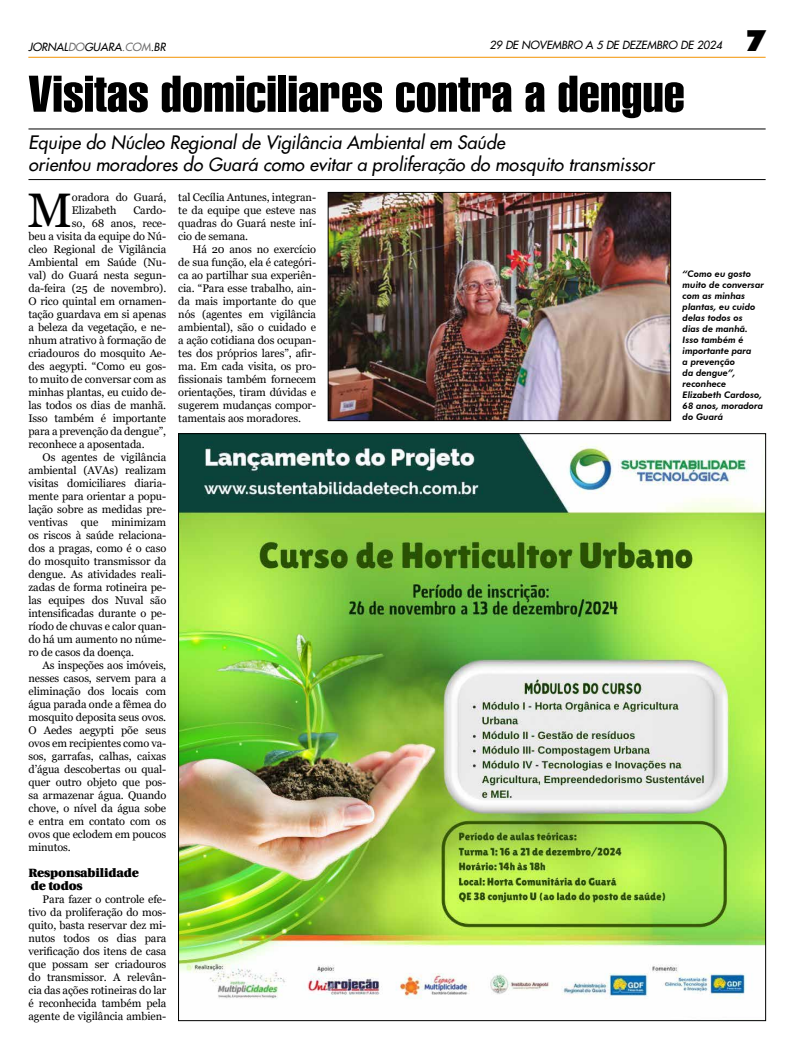
<style>
.page{position:relative;width:794px;height:1049px;background:#fff}
.page>*{position:absolute;margin:0;border:0;box-sizing:border-box;transform-origin:0 0}
.t1{font:50px "Swiss 911 BT Extra Compressed";color:#000;scale:1.25 1}
.t2{font:48.5px "Georgia";color:#000}
.t3{font:900 29.6px "Futura BT";color:#000}
.t4{font:italic 18px/22px "Futura 2";color:#000}
.t5{font:900 12px/13px "Utopia";letter-spacing:-.01em;color:#000}
.t6{font:11px/13px "Georgia";letter-spacing:-.01em;color:#000;text-align:justify}
.t7{font:italic 11px "Futura 2";color:#000}
.t8{font:italic 800 9px/11px "Futura BT";color:#000}
.s1{color:#706f6f}
</style>
<div class="page">
<hr style="left:28px;top:57px;width:737px;height:1px;background:#f39200">
<img style="left:180px;top:435px;width:584px;height:564px">
<hr style="left:28px;top:129px;width:737px;height:1px;background:#000">
<hr style="left:28px;top:179px;width:737px;height:1px;background:#000">
<img style="left:330px;top:194px;width:339px;height:225px">
<div style="left:328px;top:192px;width:343px;height:229px;border:1px solid #000"></div>
<p class="t7" style="left:28px;top:39px;width:139px">JORNAL<span class="s1">DO</span>GUARA<span class="s1">.COM</span>.BR</p>
<p class="t7" style="left:489px;top:37px;width:234px">29 DE NOVEMBRO A 5 DE DEZEMBRO DE 2024</p>
<h3 class="t3" style="left:745px;top:22px;width:22px">7</h3>
<h1 class="t1" style="left:28px;top:66px;width:526px">Visitas domiciliares contra a dengue</h1>
<h3 class="t4" style="left:28px;top:131px;width:627px">Equipe do Núcleo Regional de Vigilância Ambiental em Saúde<br>orientou moradores do Guará como evitar a proliferação do mosquito transmissor</h3>
<h2 class="t2" style="left:27px;top:181px;width:46px">M</h2>
<p class="t6" style="left:72px;top:191px;width:96px">oradora do Guará,<br>Elizabeth</p>
<p class="t6" style="left:133px;top:204px;width:34px">Cardo-</p>
<p class="t6" style="left:72px;top:217px;width:96px">so, 68 anos, rece-</p>
<p class="t6" style="left:28px;top:230px;width:139px">beu a visita da equipe do Nú-</p>
<p class="t6" style="left:28px;top:243px;width:139px">cleo Regional de Vigilância</p>
<p class="t6" style="left:28px;top:256px;width:139px">Ambiental em Saúde (Nu-</p>
<p class="t6" style="left:28px;top:269px;width:139px">val) do Guará nesta segun-</p>
<p class="t6" style="left:28px;top:282px;width:139px">da-feira (25 de novembro).</p>
<p class="t6" style="left:28px;top:295px;width:139px">O rico quintal em ornamen-</p>
<p class="t6" style="left:28px;top:308px;width:139px">tação guardava em si apenas</p>
<p class="t6" style="left:28px;top:321px;width:139px">a beleza da vegetação, e ne-</p>
<p class="t6" style="left:28px;top:334px;width:139px">nhum atrativo à formação de</p>
<p class="t6" style="left:28px;top:347px;width:139px">criadouros do mosquito Ae-</p>
<p class="t6" style="left:28px;top:360px;width:139px">des aegypti. “Como eu gos-</p>
<p class="t6" style="left:28px;top:373px;width:139px">to muito de conversar com as</p>
<p class="t6" style="left:28px;top:386px;width:139px">minhas plantas, eu cuido de-</p>
<p class="t6" style="left:28px;top:399px;width:139px">las todos os dias de manhã.</p>
<p class="t6" style="left:28px;top:412px;width:139px">Isso também é importante</p>
<p class="t6" style="left:28px;top:425px;width:139px">para a prevenção da dengue”,</p>
<p class="t6" style="left:28px;top:438px;width:118px">reconhece a aposentada.</p>
<p class="t6" style="left:43px;top:451px;width:125px">Os agentes de vigilância</p>
<p class="t6" style="left:28px;top:464px;width:139px">ambiental (AVAs) realizam</p>
<p class="t6" style="left:28px;top:477px;width:139px">visitas domiciliares diaria-</p>
<p class="t6" style="left:28px;top:490px;width:139px">mente para orientar a popu-</p>
<p class="t6" style="left:28px;top:503px;width:139px">lação sobre as medidas pre-</p>
<p class="t6" style="left:28px;top:516px;width:139px">ventivas que minimizam</p>
<p class="t6" style="left:28px;top:529px;width:139px">os riscos à saúde relaciona-</p>
<p class="t6" style="left:28px;top:542px;width:139px">dos a pragas, como é o caso</p>
<p class="t6" style="left:28px;top:555px;width:139px">do mosquito transmissor da</p>
<p class="t6" style="left:28px;top:568px;width:139px">dengue. As atividades reali-</p>
<p class="t6" style="left:28px;top:581px;width:139px">zadas de forma rotineira pe-</p>
<p class="t6" style="left:28px;top:594px;width:139px">las equipes dos Nuval são</p>
<p class="t6" style="left:28px;top:607px;width:139px">intensificadas durante o pe-</p>
<p class="t6" style="left:28px;top:620px;width:139px">ríodo de chuvas e calor quan-</p>
<p class="t6" style="left:28px;top:633px;width:139px">do há um aumento no núme-</p>
<p class="t6" style="left:28px;top:646px;width:107px">ro de casos da doença.</p>
<p class="t6" style="left:43px;top:659px;width:125px">As inspeções aos imóveis,</p>
<p class="t6" style="left:28px;top:672px;width:139px">nesses casos, servem para a</p>
<p class="t6" style="left:28px;top:685px;width:139px">eliminação dos locais com</p>
<p class="t6" style="left:28px;top:698px;width:139px">água parada onde a fêmea do</p>
<p class="t6" style="left:28px;top:711px;width:139px">mosquito deposita seus ovos.</p>
<p class="t6" style="left:28px;top:724px;width:139px">O Aedes aegypti põe seus</p>
<p class="t6" style="left:28px;top:737px;width:139px">ovos em recipientes como va-</p>
<p class="t6" style="left:28px;top:750px;width:139px">sos, garrafas, calhas, caixas</p>
<p class="t6" style="left:28px;top:763px;width:139px">d’água descobertas ou qual-</p>
<p class="t6" style="left:28px;top:776px;width:139px">quer outro objeto que pos-</p>
<p class="t6" style="left:28px;top:789px;width:139px">sa armazenar água. Quando</p>
<p class="t6" style="left:28px;top:802px;width:139px">chove, o nível da água sobe</p>
<p class="t6" style="left:28px;top:815px;width:139px">e entra em contato com os</p>
<p class="t6" style="left:28px;top:828px;width:139px">ovos que eclodem em poucos</p>
<p class="t6" style="left:28px;top:841px;width:44px">minutos.</p>
<p class="t5" style="left:28px;top:866px;width:112px">Responsabilidade de todos</p>
<p class="t6" style="left:28px;top:893px;width:139px;text-indent:14px">Para fazer o controle efe&shy;tivo da proliferação do mos&shy;quito, basta reservar dez mi&shy;nutos todos os dias para verificação dos itens de casa que possam ser criadouros do transmissor. A relevân&shy;cia das ações rotineiras do lar é reconhecida também pela agente de vigilância ambien-</p>
<p class="t6" style="left:178px;top:191px;width:139px">tal Cecília Antunes, integran&shy;te da equipe que esteve nas quadras do Guará neste iní&shy;cio de semana.</p>
<p class="t6" style="left:178px;top:243px;width:139px;text-indent:14px">Há 20 anos no exercício de sua função, ela é categóri&shy;ca ao partilhar sua experiên&shy;cia. “Para esse trabalho, ain&shy;da mais importante do que nós (agentes em vigilância ambiental), são o cuidado e a ação cotidiana dos ocupan&shy;tes dos próprios lares”, afir&shy;ma. Em cada visita, os pro&shy;fissionais também fornecem orientações, tiram dúvidas e sugerem mudanças compor&shy;tamentais aos moradores.</p>
<p class="t8" style="left:682px;top:269px;width:83px">“Como eu gosto muito de conversar com as minhas plantas, eu cuido delas todos os<br>dias de manhã.<br>Isso também é importante para<br>a prevenção<br>da dengue”, reconhece<br>Elizabeth Cardoso,<br>68 anos, moradora do Guará</p>
</div>
